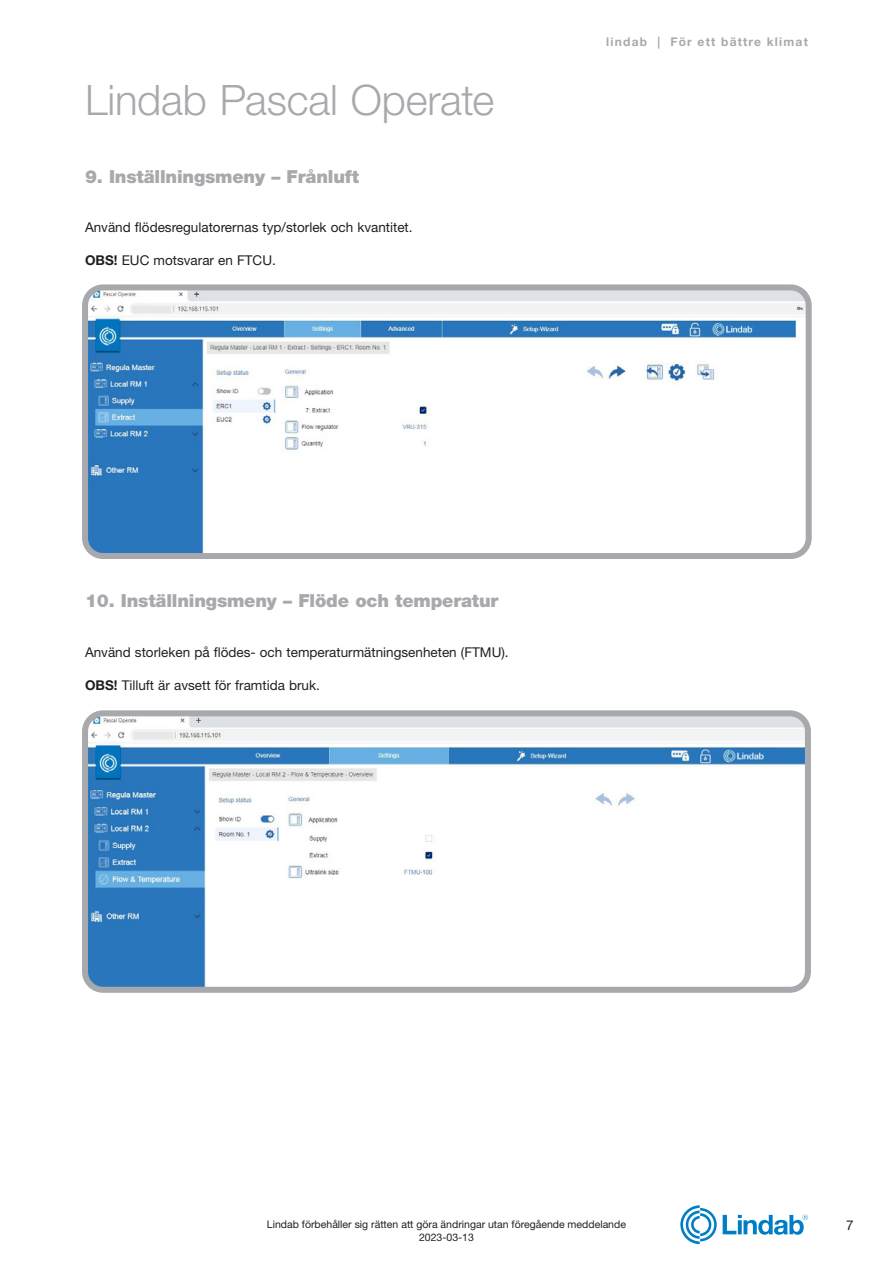
<style>
.page{position:relative;width:893px;height:1263px;background:#fff}
.page>*{position:absolute;margin:0;border:0;box-sizing:border-box;transform-origin:0 0}
.t1{font:300 42px "Helvetica Neue LT Pro";letter-spacing:-.005em;color:#a8a9ad}
.Subheading{font:900 18px "Helvetica Neue LT Pro";letter-spacing:-.01em;color:#a8a9ad}
.Picture{font:13.5px "Helvetica Neue LT Pro";color:#231f20}
.t2{font:700 12px "Helvetica Neue LT Pro";letter-spacing:.1em;color:#a8a9ad}
.t3{font:10.5px "Helvetica Neue LT Pro";color:#231f20}
.s1{font-weight:700}
</style>
<div class="page">
<svg style="left:723px;top:1215px;width:85px;height:20px"></svg>
<svg style="left:680px;top:1205px;width:37px;height:39px"></svg>
<img style="left:89px;top:291px;width:716px;height:261px">
<div style="left:82px;top:284px;width:730px;height:275px;border:6px solid #a8a9ad;border-radius:18px"></div>
<div style="left:132px;top:306px;width:39px;height:6px;background:#e6e7e9"></div>
<img style="left:89px;top:717px;width:715px;height:269px">
<div style="left:82px;top:710px;width:729px;height:283px;border:6px solid #a8a9ad;border-radius:18px"></div>
<div style="left:134px;top:732px;width:39px;height:7px;background:#e6e7e9"></div>
<h1 class="t1" style="left:85px;top:74px;width:411px">Lindab Pascal Operate</h1>
<p class="Subheading" style="left:85px;top:166px;width:275px">9. Inställningsmeny – Frånluft</p>
<p class="Picture" style="left:85px;top:219px;width:329px">Använd flödesregulatorernas typ/storlek och kvantitet.</p>
<p class="Picture" style="left:85px;top:252px;width:192px"><span class="s1">OBS!</span> EUC motsvarar en FTCU.</p>
<p class="t2" style="left:606px;top:34px;width:203px">lindab | För ett bättre klimat</p>
<p class="Subheading" style="left:85px;top:590px;width:415px">10. Inställningsmeny – Flöde och temperatur</p>
<p class="Picture" style="left:85px;top:644px;width:425px">Använd storleken på flödes- och temperaturmätningsenheten (FTMU).</p>
<p class="Picture" style="left:85px;top:677px;width:236px"><span class="s1">OBS!</span> Tilluft är avsett för framtida bruk.</p>
<p class="t3" style="left:267px;top:1218px;width:361px">Lindab förbehåller sig rätten att göra ändringar utan föregående meddelande</p>
<p class="Picture" style="left:846px;top:1217px;width:9px">7</p>
<p class="t3" style="left:419px;top:1230px;width:56px">2023-03-13</p>
</div>
